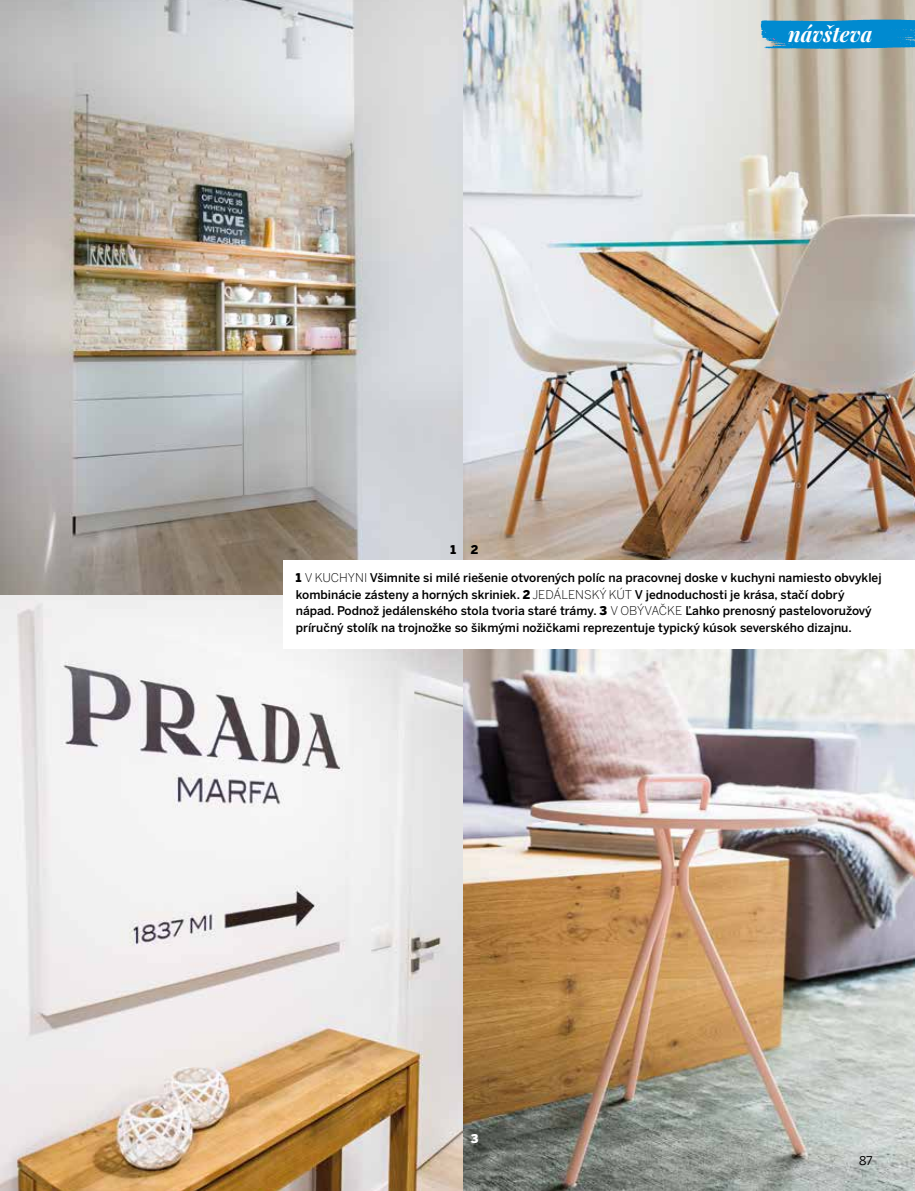
<style>
.page{position:relative;width:915px;height:1191px;background:#fff}
.page>*{position:absolute;margin:0;border:0;box-sizing:border-box;transform-origin:0 0}
.t1{font:italic 700 21px "Playfair Display";color:#fff}
.t2{font:500 12px/16.5px "Benton Sans";color:#000}
.t3{font:300 12px "Benton Sans";color:#000}
.t4{font:900 12px "Benton Sans";color:#000}
.t5{font:12px "Benton Sans";color:#000}
.t6{font:900 12px "Benton Sans";color:#fff}
.s1{font-weight:900}
.s2{font-weight:300}
</style>
<div class="page">
<img style="left:0;top:0;width:914px;height:1191px">
<svg style="left:760px;top:20px;width:154px;height:29px"></svg>
<div style="left:283px;top:560px;width:631px;height:88px;background:#fff"></div>
<p class="t4" style="left:450px;top:542px;width:7px">1</p>
<p class="t4" style="left:470px;top:542px;width:9px">2</p>
<h1 class="t1" style="left:787px;top:20px;width:86px">návšteva</h1>
<p class="t2" style="left:296px;top:570px;width:587px"><span class="s1">1</span> <span class="s2">V KUC HYNI</span> Všimnite si milé riešenie otvorených políc na pracovnej doske v kuchyni namiesto obvyklej kombinácie zásteny a horných skriniek. <span class="s1">2</span> <span class="s2">JEDÁLENSK</span></p>
<p class="t3" style="left:599px;top:587px;width:18px">Ý KÚT</p>
<p class="t2" style="left:296px;top:586px;width:550px;text-indent:339px">V jednoduchosti je krása, stačí dobrý nápad. Podnož jedálenského stola tvoria staré trámy. <span class="s1">3</span> <span class="s2">V OBÝVAČK</span></p>
<p class="t2" style="left:296px;top:603px;width:577px;text-indent:379px"><span class="s2">E</span> Ľahko prenosný pastelovoružový príručný stolík na trojnožke so šikmými nožičkami reprezentuje typický kúsok severského dizajnu.</p>
<p class="t6" style="left:470px;top:1130px;width:9px">3</p>
<p class="t5" style="left:858px;top:1153px;width:15px">87</p>
</div>
